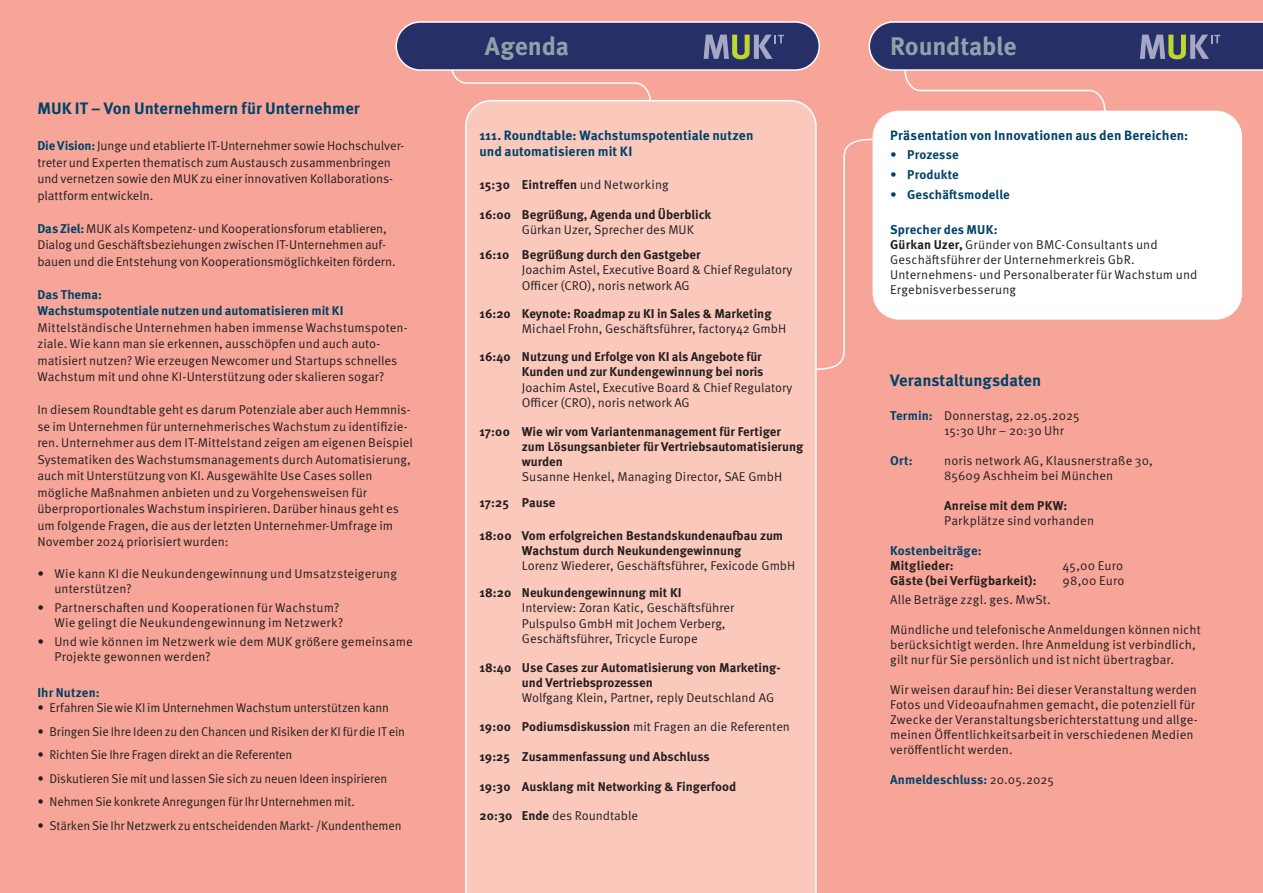
<style>
.page{position:relative;width:1263px;height:893px;background:#f7a598}
.page>*{position:absolute;margin:0;border:0;box-sizing:border-box;transform-origin:0 0}
.t1{font:700 25.5px "Meta Pro";letter-spacing:-.01em;color:#8ea2ac}
.t2{font:700 16.5px "Meta Pro";color:#004268}
.t3{font:700 13.5px/16.2px "Meta Pro";letter-spacing:.005em;color:#004268}
.t4{font:12.75px/16.5px "Meta Pro Norm";color:#231f20}
.t5{font:700 12.75px/15.3px "Meta Pro";color:#231f20}
.t6{font:700 12.75px/16.5px "Meta Pro";letter-spacing:.005em;color:#004268}
.s1{font-family:"Meta Pro";font-weight:700;color:#004268}
.s2{font-family:"Meta Pro Norm";font-weight:400}
.s3{font-family:"Meta Pro";font-weight:700}
.s4{font-family:"Meta Pro Norm";font-weight:400;color:#231f20}
</style>
<div class="page">
<svg style="left:817px;top:138px;width:57px;height:232px"></svg>
<svg style="left:451px;top:71px;width:200px;height:28px"></svg>
<div style="left:465px;top:99px;width:352px;height:794px;background:#fbc8bc"></div>
<div style="left:873px;top:111px;width:368px;height:208px;background:#fff;border-radius:26px"></div>
<div style="left:873px;top:111px;width:369px;height:209px;border:2px solid #fff;border-radius:26px"></div>
<svg style="left:868px;top:21px;width:395px;height:92px"></svg>
<div style="left:396px;top:22px;width:423px;height:48px;background:#273066;border-radius:24px"></div>
<div style="left:395px;top:21px;width:425px;height:50px;border:2px solid #fff;border-radius:24px"></div>
<svg style="left:703px;top:35px;width:81px;height:24px"></svg>
<p class="t2" style="left:37px;top:96px;width:324px">MUK IT – Von Unternehmern für Unternehmer</p>
<p class="t4" style="left:37px;top:137px;width:368px"><span class="s1">Die Vision:</span> Junge und etablierte IT-Unternehmer sowie Hochschulver&shy;treter und Experten thematisch zum Austausch zusammenbringen und vernetzen sowie den MUK zu einer innovativen Kollaborations&shy;plattform entwickeln.</p>
<p class="t4" style="left:37px;top:219px;width:360px"><span class="s1">Das Ziel:</span> MUK als Kompetenz- und Kooperationsforum etablieren,<br>Dialog und Geschäftsbeziehungen zwischen IT-Unternehmen auf&shy;bauen und die Entstehung von Kooperationsmöglichkeiten fördern.</p>
<p class="t6" style="left:37px;top:285px;width:308px">Das Thema:<br>Wachstumspotentiale nutzen und automatisieren mit KI</p>
<p class="t4" style="left:37px;top:318px;width:372px">Mittelständische Unternehmen haben immense Wachstumspoten&shy;ziale. Wie kann man sie erkennen, ausschöpfen und auch auto&shy;matisiert nutzen? Wie erzeugen Newcomer und Startups schnelles Wachstum mit und ohne KI-Unterstützung oder skalieren sogar?</p>
<p class="t4" style="left:37px;top:401px;width:377px">In diesem Roundtable geht es darum Potenziale aber auch Hemmnis&shy;se im Unternehmen für unternehmerisches Wachstum zu identifizie&shy;ren. Unternehmer aus dem IT-Mittelstand zeigen am eigenen Beispiel Systematiken des Wachstumsmanagements durch Automatisierung, auch mit Unterstützung von KI. Ausgewählte Use Cases sollen mögliche Maßnahmen anbieten und zu Vorgehensweisen für überproportionales Wachstum inspirieren. Darüber hinaus geht es um folgende Fragen, die aus der letzten Unternehmer-Umfrage im November 2024 priorisiert wurden:</p>
<p class="t4" style="left:54px;top:565px;width:344px;line-height:15px;text-indent:-17px">• Wie kann KI die Neukundengewinnung und Umsatzsteigerung unterstützen?</p>
<p class="t4" style="left:54px;top:599px;width:290px;line-height:15px;text-indent:-17px">• Partnerschaften und Kooperationen für Wachstum?<br>Wie gelingt die Neukundengewinnung im Netzwerk?</p>
<p class="t4" style="left:54px;top:633px;width:360px;line-height:15px;text-indent:-17px">• Und wie können im Netzwerk wie dem MUK größere gemeinsame<br>Projekte gewonnen werden?</p>
<p class="t6" style="left:37px;top:683px;width:64px">Ihr Nutzen:</p>
<p class="t4" style="left:37px;top:699px;width:353px">• Erfahren Sie wie KI im Unternehmen Wachstum unterstützen kann</p>
<p class="t4" style="left:37px;top:722px;width:369px">• Bringen Sie Ihre Ideen zu den Chancen und Risiken der KI für die IT ein</p>
<p class="t4" style="left:37px;top:746px;width:257px">• Richten Sie Ihre Fragen direkt an die Referenten</p>
<p class="t4" style="left:37px;top:769px;width:352px">• Diskutieren Sie mit und lassen Sie sich zu neuen Ideen inspirieren</p>
<p class="t4" style="left:37px;top:793px;width:319px">• Nehmen Sie konkrete Anregungen für Ihr Unternehmen mit.</p>
<p class="t4" style="left:37px;top:816px;width:366px">• Stärken Sie Ihr Netzwerk zu entscheidenden Markt- /Kundenthemen</p>
<h1 class="t1" style="left:485px;top:27px;width:86px">Agenda</h1>
<p class="t3" style="left:479px;top:126px;width:276px">111. Roundtable: Wachstumspotentiale nutzen und automatisieren mit KI</p>
<p class="t5" style="left:479px;top:176px;width:191px">15:30 Eintreffen <span class="s2">und Networking</span></p>
<p class="t5" style="left:479px;top:206px;width:233px">16:00 Begrüßung, Agenda und Überblick</p>
<p class="t4" style="left:522px;top:220px;width:173px">Gürkan Uzer, Sprecher des MUK</p>
<p class="t5" style="left:479px;top:246px;width:223px">16:10 Begrüßung durch den Gastgeber</p>
<p class="t4" style="left:522px;top:261px;width:272px;line-height:15.3px">Joachim Astel, Executive Board &amp; Chief Regulatory<br>Officer (CRO), noris network AG</p>
<p class="t5" style="left:479px;top:305px;width:294px">16:20 Keynote: Roadmap zu KI in Sales &amp; Marketing</p>
<p class="t4" style="left:522px;top:320px;width:266px">Michael Frohn, Geschäftsführer, factory42 GmbH</p>
<p class="t5" style="left:479px;top:348px;width:286px;text-align:right">16:40 Nutzung und Erfolge von KI als Angebote für<br>Kunden und zur Kundengewinnung bei noris</p>
<p class="t4" style="left:522px;top:379px;width:272px;line-height:15.3px">Joachim Astel, Executive Board &amp; Chief Regulatory<br>Officer (CRO), noris network AG</p>
<p class="t5" style="left:522px;top:423px;width:283px;text-indent:-43px">17:00 Wie wir vom Variantenmanagement für Fertiger zum Lösungsanbieter für Vertriebsautomatisierung wurden</p>
<p class="t4" style="left:522px;top:468px;width:262px">Susanne Henkel, Managing Director, SAE GmbH</p>
<p class="t5" style="left:479px;top:494px;width:78px">17:25 Pause</p>
<p class="t5" style="left:479px;top:527px;width:305px;text-align:center">18:00 Vom erfolgreichen Bestandskundenaufbau zum<br>Wachstum durch Neukundengewinnung</p>
<p class="t4" style="left:522px;top:557px;width:275px">Lorenz Wiederer, Geschäftsführer, Fexicode GmbH</p>
<p class="t5" style="left:479px;top:584px;width:204px">18:20 Neukundengewinnung mit KI</p>
<p class="t4" style="left:522px;top:600px;width:214px;line-height:15.3px">Interview: Zoran Katic, Geschäftsführer<br>Pulspulso GmbH mit Jochem Verberg,<br>Geschäftsführer, Tricycle Europe</p>
<p class="t5" style="left:522px;top:659px;width:260px;text-indent:-43px">18:40 Use Cases zur Automatisierung von Marketing&shy;und Vertriebsprozessen</p>
<p class="t4" style="left:522px;top:689px;width:254px">Wolfgang Klein, Partner, reply Deutschland AG</p>
<p class="t4" style="left:479px;top:718px;width:312px"><span class="s3">19:00 Podiumsdiskussion</span> mit Fragen an die Referenten</p>
<p class="t5" style="left:479px;top:748px;width:232px">19:25 Zusammenfassung und Abschluss</p>
<p class="t5" style="left:479px;top:778px;width:258px">19:30 Ausklang mit Networking &amp; Fingerfood</p>
<p class="t4" style="left:479px;top:807px;width:160px"><span class="s3">20:30 Ende</span> des Roundtable</p>
<h1 class="t1" style="left:890px;top:27px;width:128px">Roundtable</h1>
<p class="t3" style="left:890px;top:126px;width:300px">Präsentation von Innovationen aus den Bereichen:</p>
<p class="t6" style="left:890px;top:146px;width:70px"><span class="s2">•</span> Prozesse</p>
<p class="t6" style="left:890px;top:166px;width:70px"><span class="s2">•</span> Produkte</p>
<p class="t6" style="left:890px;top:186px;width:121px"><span class="s2">•</span> Geschäftsmodelle</p>
<p class="t6" style="left:890px;top:220px;width:109px">Sprecher des MUK:</p>
<p class="t4" style="left:890px;top:236px;width:309px;line-height:15px"><span class="s3">Gürkan Uzer,</span> Gründer von BMC-Consultants und Geschäftsführer der Unternehmerkreis GbR.<br>Unternehmens- und Personalberater für Wachstum und Ergebnisverbesserung</p>
<p class="t2" style="left:890px;top:367px;width:153px">Veranstaltungsdaten</p>
<p class="t4" style="left:944px;top:407px;width:137px;line-height:15px;text-indent:-54px"><span class="s1">Termin:</span> Donnerstag, 22.05.2025<br>15:30 Uhr – 20:30 Uhr</p>
<p class="t6" style="left:890px;top:452px;width:24px">Ort:</p>
<p class="t4" style="left:944px;top:452px;width:210px;line-height:15px">noris network AG, Klausnerstraße 30,<br>85609 Aschheim bei München</p>
<p class="t5" style="left:944px;top:497px;width:125px">Anreise mit dem PKW:</p>
<p class="t4" style="left:944px;top:512px;width:151px">Parkplätze sind vorhanden</p>
<p class="t6" style="left:890px;top:542px;width:93px">Kostenbeiträge:</p>
<p class="t5" style="left:890px;top:557px;width:65px">Mitglieder:</p>
<p class="t4" style="left:1063px;top:557px;width:62px">45,00 Euro</p>
<p class="t5" style="left:890px;top:572px;width:148px">Gäste (bei Verfügbarkeit):</p>
<p class="t4" style="left:1063px;top:572px;width:63px">98,00 Euro</p>
<p class="t4" style="left:890px;top:591px;width:162px">Alle Beträge zzgl. ges. MwSt.</p>
<p class="t4" style="left:890px;top:622px;width:312px;line-height:15px">Mündliche und telefonische Anmeldungen können nicht berücksichtigt werden. Ihre Anmeldung ist verbindlich, gilt nur für Sie persönlich und ist nicht übertragbar.</p>
<p class="t4" style="left:890px;top:682px;width:309px;line-height:15px">Wir weisen darauf hin: Bei dieser Veranstaltung werden Fotos und Videoaufnahmen gemacht, die potenziell für Zwecke der Veranstaltungsberichterstattung und allge&shy;meinen Öffentlichkeitsarbeit in verschiedenen Medien veröffentlicht werden.</p>
<p class="t6" style="left:890px;top:771px;width:165px">Anmeldeschluss: <span class="s4">20.05.2025</span></p>
</div>
